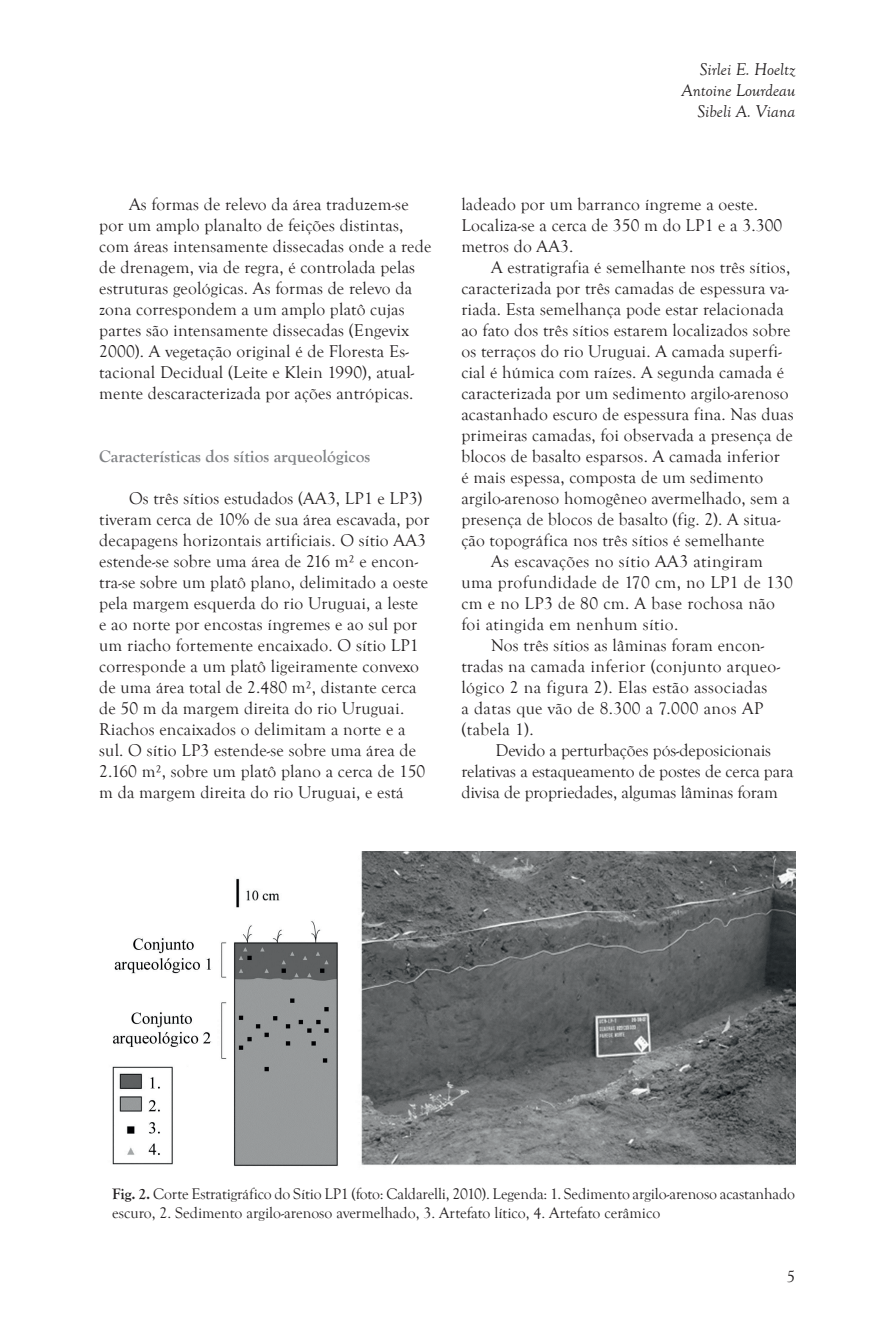
<style>
.page{position:relative;width:893px;height:1340px;background:#fff}
.page>*{position:absolute;margin:0;border:0;box-sizing:border-box;transform-origin:0 0}
.t1{font:17.5px/21px "Goudy Old Style T";letter-spacing:.01em;color:#231f20}
.t2{font:italic 17.5px/21px "Goudy Old Style T";color:#231f20;text-align:right}
.t3{font:700 17.5px "Goudy Old Style T";color:#808285}
.t4{font:16.62px "Goudy Old Style T";color:#231f20}
.t5{font:15.75px/18.9px "Goudy Old Style T";letter-spacing:-.01em;color:#231f20}
.s1{font-weight:700}
</style>
<div class="page">
<img style="left:112px;top:851px;width:683px;height:315px">
<p class="t2" style="left:681px;top:59px;width:115px">Sirlei E. Hoeltz<br>Antoine Lourdeau<br>Sibeli A. Viana</p>
<p class="t1" style="left:99px;top:194px;width:334px;text-indent:30px">As formas de relevo da área traduzem-se por um amplo planalto de feições distintas, com áreas intensamente dissecadas onde a rede de drenagem, via de regra, é controlada pelas estruturas geológicas. As formas de relevo da zona correspondem a um amplo platô cujas partes são intensamente dissecadas (Engevix 2000). A vegetação original é de Floresta Es&shy;tacional Decidual (Leite e Klein 1990), atual&shy;mente descaracterizada por ações antrópicas.</p>
<p class="t3" style="left:99px;top:446px;width:273px">Características dos sítios arqueológicos</p>
<p class="t1" style="left:99px;top:488px;width:332px;text-indent:30px">Os três sítios estudados (AA3, LP1 e LP3) tiveram cerca de 10% de sua área escavada, por decapagens horizontais artificiais. O sítio AA3 estende-se sobre uma área de 216 m² e encon&shy;tra-se sobre um platô plano, delimitado a oeste pela margem esquerda do rio Uruguai, a leste e ao norte por encostas íngremes e ao sul por um riacho fortemente encaixado. O sítio LP1 corresponde a um platô ligeiramente convexo de uma área total de 2.480 m², distante cerca de 50 m da margem direita do rio Uruguai.<br>Riachos encaixados o delimitam a norte e a sul. O sítio LP3 estende-se sobre uma área de 2.160 m², sobre um platô plano a cerca de 150 m da margem direita do rio Uruguai, e está</p>
<p class="t1" style="left:461px;top:194px;width:322px">ladeado por um barranco íngreme a oeste.<br>Localiza-se a cerca de 350 m do LP1 e a 3.300 metros do AA3.</p>
<p class="t1" style="left:491px;top:257px;width:301px">A estratigrafia é semelhante nos três sítios,</p>
<p class="t1" style="left:461px;top:278px;width:329px">caracterizada por três camadas de espessura va-</p>
<p class="t1" style="left:461px;top:299px;width:324px">riada. Esta semelhança pode estar relacionada</p>
<p class="t1" style="left:461px;top:320px;width:330px">ao fato dos três sítios estarem localizados sobre</p>
<p class="t1" style="left:461px;top:341px;width:322px">os terraços do rio Uruguai. A camada superfi-</p>
<p class="t1" style="left:461px;top:362px;width:324px">cial é húmica com raízes. A segunda camada é</p>
<p class="t1" style="left:461px;top:383px;width:329px">caracterizada por um sedimento argilo-arenoso</p>
<p class="t1" style="left:461px;top:404px;width:334px">acastanhado escuro de espessura fina. Nas duas</p>
<p class="t1" style="left:461px;top:425px;width:333px">primeiras camadas, foi observada a presença de</p>
<p class="t1" style="left:461px;top:446px;width:320px">blocos de basalto esparsos. A camada inferior</p>
<p class="t1" style="left:461px;top:467px;width:303px">é mais espessa, composta de um sedimento</p>
<p class="t1" style="left:461px;top:488px;width:330px">argilo-arenoso homogêneo avermelhado, sem a</p>
<p class="t1" style="left:461px;top:509px;width:320px">presença de blocos de basalto (fig. 2). A situa-</p>
<p class="t1" style="left:461px;top:530px;width:305px">ção topográfica nos três sítios é semelhante</p>
<p class="t1" style="left:491px;top:551px;width:273px">As escavações no sítio AA3 atingiram</p>
<p class="t1" style="left:461px;top:572px;width:333px">uma profundidade de 170 cm, no LP1 de 130</p>
<p class="t1" style="left:461px;top:593px;width:315px">cm e no LP3 de 80 cm. A base rochosa não</p>
<p class="t1" style="left:461px;top:614px;width:218px">foi atingida em nenhum sítio.</p>
<p class="t1" style="left:491px;top:635px;width:275px">Nos três sítios as lâminas foram encon-</p>
<p class="t1" style="left:461px;top:656px;width:320px">tradas na camada inferior (conjunto arqueo-</p>
<p class="t1" style="left:461px;top:677px;width:308px">lógico 2 na figura 2). Elas estão associadas</p>
<p class="t1" style="left:461px;top:698px;width:303px">a datas que vão de 8.300 a 7.000 anos AP</p>
<p class="t1" style="left:461px;top:719px;width:74px">(tabela 1).</p>
<p class="t1" style="left:495px;top:740px;width:277px">Devido a perturbações pós-deposicionais</p>
<p class="t1" style="left:461px;top:761px;width:334px">relativas a estaqueamento de postes de cerca para</p>
<p class="t1" style="left:461px;top:782px;width:318px">divisa de propriedades, algumas lâminas foram</p>
<p class="t5" style="left:112px;top:1185px;width:684px"><span class="s1">Fig. 2.</span> Corte Estratigráfico do Sítio LP1 (foto: Caldarelli, 2010). Legenda: 1. Sedimento argilo-arenoso acastanhado escuro, 2. Sedimento argilo-arenoso avermelhado, 3. Artefato lítico, 4. Artefato cerâmico</p>
<p class="t4" style="left:787px;top:1266px;width:10px">5</p>
</div>
